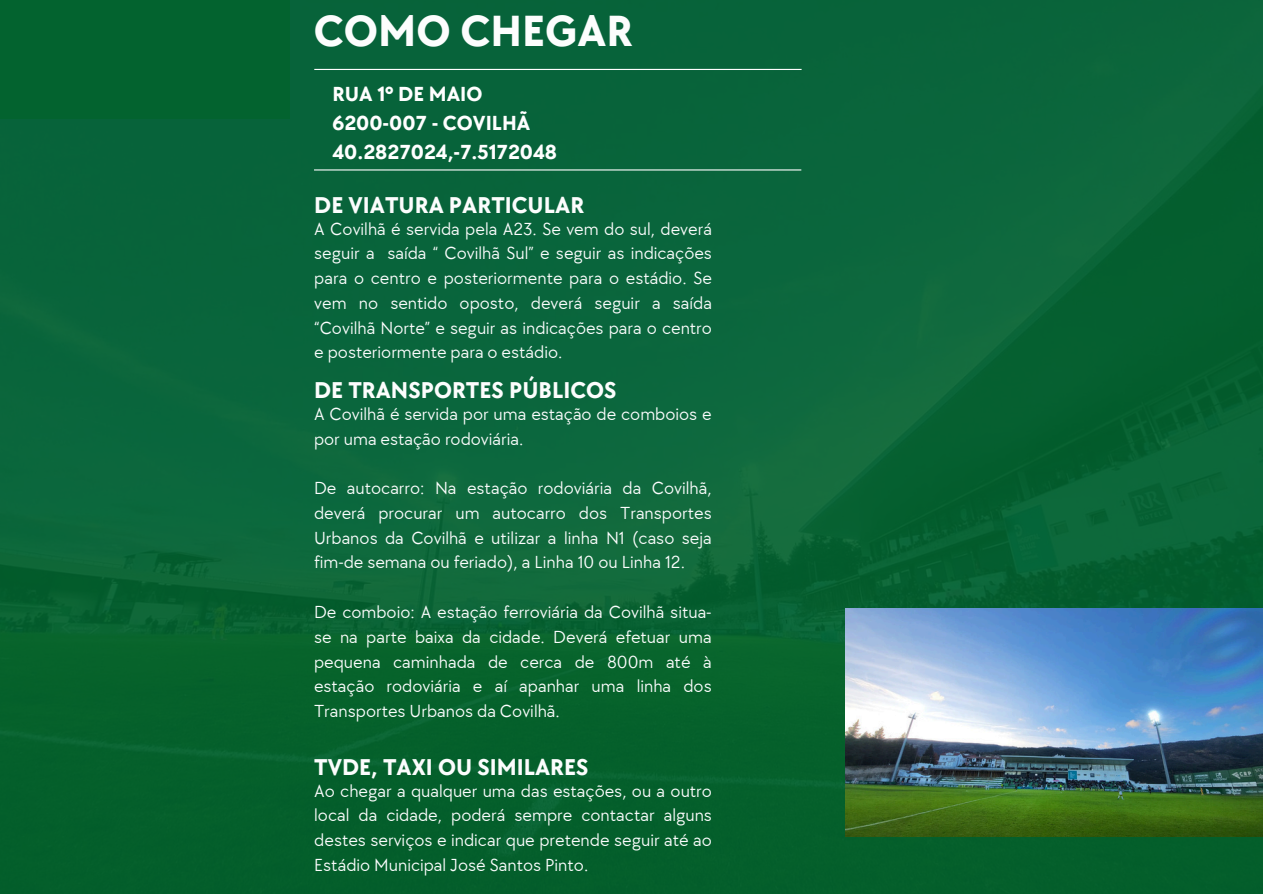
<style>
.page{position:relative;width:1263px;height:894px;background:#fff}
.page>*{position:absolute;margin:0;border:0;box-sizing:border-box;transform-origin:0 0}
.t1{font:700 45px "TT Chocolates";color:#fcfdfd}
.t2{font:700 23.55px "TT Chocolates";color:#fcfdfd}
.t3{font:700 21px/29.2px "TT Chocolates";color:#fff}
.t4{font:18px/24.8px "TT Chocolates";color:#fcfdfd;text-align:justify}
</style>
<div class="page">
<img style="left:0;top:0;width:1263px;height:893px">
<img style="left:845px;top:608px;width:418px;height:228px">
<hr style="left:314px;top:169px;width:487px;height:1px;background:#fcfdfd">
<div style="left:0;top:0;width:290px;height:119px;background:#03632f"></div>
<hr style="left:314px;top:69px;width:488px;height:1px;background:#fff">
<h1 class="t1" style="left:314px;top:6px;width:321px">COMO CHEGAR</h1>
<p class="t3" style="left:332px;top:80px;width:226px">RUA 1º DE MAIO<br>6200-007 - COVILHÃ<br>40.2827024,-7.5172048</p>
<p class="t2" style="left:314px;top:191px;width:271px">DE VIATURA PARTICULAR</p>
<h3 class="t4" style="left:314px;top:217px;width:399px">A Covilhã é servida pela A23. Se vem do sul, deverá seguir a saída “ Covilhã Sul” e seguir as indicações para o centro e posteriormente para o estádio. Se vem no sentido oposto, deverá seguir a saída “Covilhã Norte” e seguir as indicações para o centro e posteriormente para o estádio.</h3>
<p class="t2" style="left:314px;top:377px;width:304px">DE TRANSPORTES PÚBLICOS</p>
<h2 class="t4" style="left:314px;top:402px;width:399px">A Covilhã é servida por uma estação de comboios e por uma estação rodoviária.</h2>
<p class="t4" style="left:314px;top:476px;width:399px">De autocarro: Na estação rodoviária da Covilhã, deverá procurar um autocarro dos Transportes Urbanos da Covilhã e utilizar a linha N1 (caso seja fim-de semana ou feriado), a Linha 10 ou Linha 12.</p>
<h2 class="t4" style="left:314px;top:600px;width:399px">De comboio: A estação ferroviária da Covilhã situa&shy;se na parte baixa da cidade. Deverá efetuar uma pequena caminhada de cerca de 800m até à estação rodoviária e aí apanhar uma linha dos Transportes Urbanos da Covilhã.</h2>
<p class="t2" style="left:314px;top:753px;width:276px">TVDE, TAXI OU SIMILARES</p>
<p class="t4" style="left:314px;top:778px;width:399px">Ao chegar a qualquer uma das estações, ou a outro local da cidade, poderá sempre contactar alguns destes serviços e indicar que pretende seguir até ao Estádio Municipal José Santos Pinto.</p>
</div>
